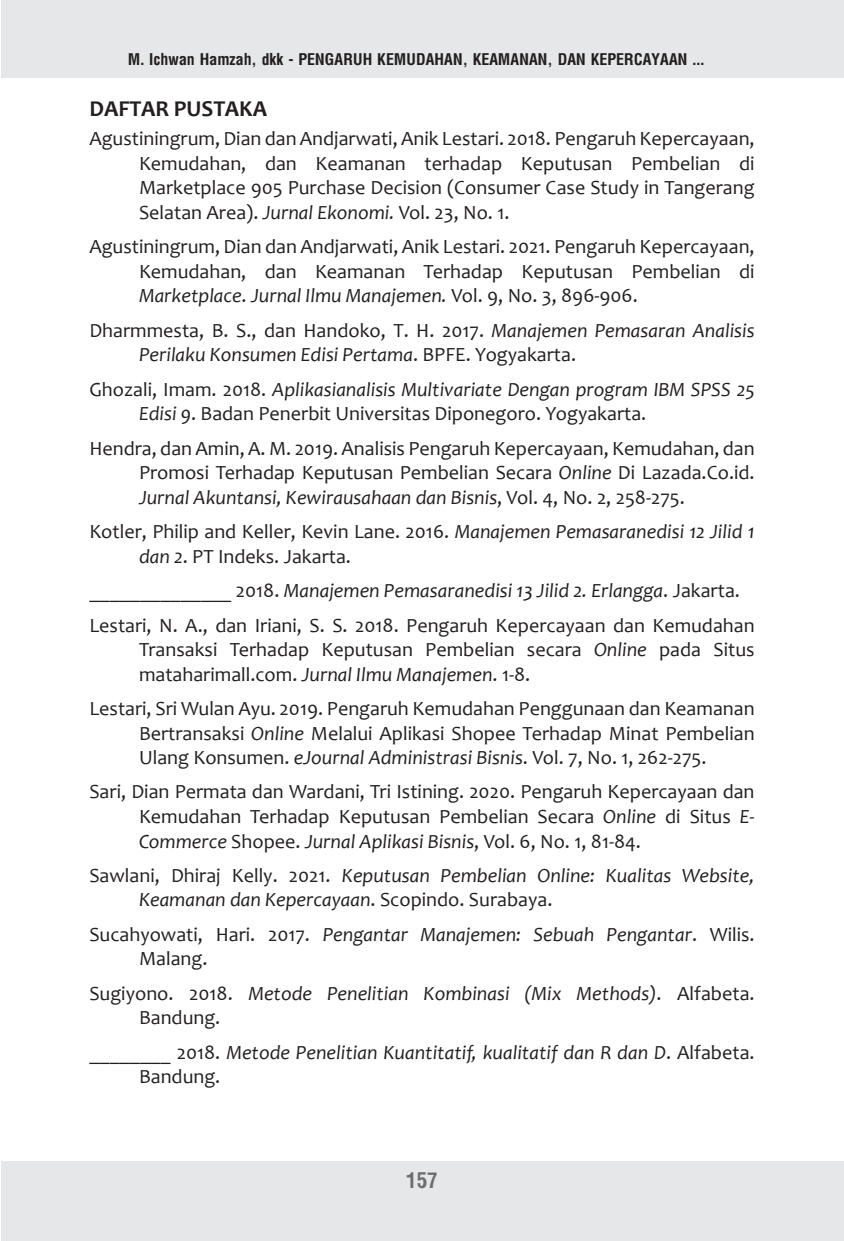
<style>
.page{position:relative;width:844px;height:1241px;background:#fff}
.page>*{position:absolute;margin:0;border:0;box-sizing:border-box;transform-origin:0 0}
.sub_bab{font:700 22.75px "Candara";color:#231f20}
.t1{font:700 21px "Arena Condensed";color:#6c6d70}
.daf_pus{font:20.12px/24.5px "Candara";color:#231f20;text-align:justify}
.daf_pus-2{font:italic 20.12px/24.5px "Candara";color:#231f20}
.footnote{font:700 15.75px "Arena Condensed";color:#231f20}
.s1{font-style:italic}
.s2{font-style:normal}
</style>
<div class="page">
<hr style="left:0;top:0;width:1px;height:78px;background:#e6e7e9">
<hr style="left:0;top:1161px;width:1px;height:79px;background:#e6e7e9">
<div style="left:1px;top:0;width:842px;height:78px;background:#e6e7e9"></div>
<div style="left:1px;top:1161px;width:842px;height:79px;background:#e6e7e9"></div>
<p class="footnote" style="left:128px;top:50px;width:577px">M. Ichwan Hamzah, dkk - PENGARUH KEMUDAHAN, KEAMANAN, DAN KEPERCAYAAN ...</p>
<p class="sub_bab" style="left:89px;top:94px;width:179px">DAFTAR PUSTAKA</p>
<p class="daf_pus" style="left:139px;top:126px;width:617px;text-indent:-50px">Agustiningrum, Dian dan Andjarwati, Anik Lestari. 2018. Pengaruh Kepercayaan, Kemudahan, dan Keamanan terhadap Keputusan Pembelian di Marketplace 905 Purchase Decision (Consumer Case Study in Tangerang Selatan Area). <span class="s1">Jurnal Ekonomi.</span> Vol. 23, No. 1.</p>
<p class="daf_pus" style="left:139px;top:234px;width:617px;text-indent:-50px">Agustiningrum, Dian dan Andjarwati, Anik Lestari. 2021. Pengaruh Kepercayaan, Kemudahan, dan Keamanan Terhadap Keputusan Pembelian di <span class="s1">Marketplace</span>. <span class="s1">Jurnal Ilmu Manajemen.</span> Vol. 9, No. 3, 896-906.</p>
<p class="daf_pus-2" style="left:139px;top:318px;width:617px;text-indent:-50px"><span class="s2">Dharmmesta, B. S., dan Handoko, T. H. 2017.</span> Manajemen Pemasaran Analisis<br>Perilaku Konsumen Edisi Pertama<span class="s2">. BPFE. Yogyakarta.</span></p>
<p class="daf_pus" style="left:139px;top:376px;width:617px;text-indent:-50px">Ghozali, Imam. 2018. <span class="s1">Aplikasianalisis Multivariate Dengan program IBM SPSS 25<br>Edisi 9</span>. Badan Penerbit Universitas Diponegoro. Yogyakarta.</p>
<p class="daf_pus" style="left:139px;top:435px;width:617px;text-indent:-50px">Hendra, dan Amin, A. M. 2019. Analisis Pengaruh Kepercayaan, Kemudahan, dan Promosi Terhadap Keputusan Pembelian Secara <span class="s1">Online</span> Di Lazada.Co.id.<br><span class="s1">Jurnal Akuntansi, Kewirausahaan dan Bisnis</span>, Vol. 4, No. 2, 258-275.</p>
<p class="daf_pus" style="left:139px;top:519px;width:617px;text-indent:-50px">Kotler, Philip and Keller, Kevin Lane. 2016. <span class="s1">Manajemen Pemasaranedisi 12 Jilid 1 dan 2</span>. PT Indeks. Jakarta.</p>
<p class="daf_pus-2" style="left:89px;top:578px;width:652px"><span class="s2">______________ 2018.</span> Manajemen Pemasaranedisi 13 Jilid 2. Erlangga<span class="s2">. Jakarta.</span></p>
<p class="daf_pus" style="left:139px;top:612px;width:617px;text-indent:-50px">Lestari, N. A., dan Iriani, S. S. 2018. Pengaruh Kepercayaan dan Kemudahan Transaksi Terhadap Keputusan Pembelian secara <span class="s1">Online</span> pada Situs mataharimall.com. <span class="s1">Jurnal Ilmu Manajemen</span>. 1-8.</p>
<p class="daf_pus" style="left:139px;top:696px;width:617px;text-indent:-50px">Lestari, Sri Wulan Ayu. 2019. Pengaruh Kemudahan Penggunaan dan Keamanan Bertransaksi <span class="s1">Online</span> Melalui Aplikasi Shopee Terhadap Minat Pembelian Ulang Konsumen. <span class="s1">eJournal Administrasi Bisnis</span>. Vol. 7, No. 1, 262-275.</p>
<p class="daf_pus" style="left:139px;top:779px;width:617px;text-indent:-50px">Sari, Dian Permata dan Wardani, Tri Istining. 2020. Pengaruh Kepercayaan dan Kemudahan Terhadap Keputusan Pembelian Secara <span class="s1">Online</span> di Situs <span class="s1">E-Commerce</span> Shopee. <span class="s1">Jurnal Aplikasi Bisnis</span>, Vol. 6, No. 1, 81-84.</p>
<p class="daf_pus-2" style="left:139px;top:862px;width:617px;text-indent:-50px"><span class="s2">Sawlani, Dhiraj Kelly. 2021.</span> Keputusan Pembelian Online: Kualitas Website,<br>Keamanan dan Kepercayaan<span class="s2">. Scopindo. Surabaya.</span></p>
<p class="daf_pus" style="left:139px;top:921px;width:617px;text-indent:-50px">Sucahyowati, Hari. 2017. <span class="s1">Pengantar Manajemen: Sebuah Pengantar</span>. Wilis.<br>Malang.</p>
<p class="daf_pus-2" style="left:139px;top:980px;width:617px;text-indent:-50px"><span class="s2">Sugiyono. 2018.</span> Metode Penelitian Kombinasi (Mix Methods)<span class="s2">. Alfabeta.<br>Bandung.</span></p>
<p class="daf_pus-2" style="left:139px;top:1039px;width:617px;text-indent:-50px"><span class="s2">________ 2018.</span> Metode Penelitian Kuantitatif, kualitatif dan R dan D<span class="s2">. Alfabeta.<br>Bandung.</span></p>
<p class="t1" style="left:406px;top:1167px;width:33px">157</p>
</div>
